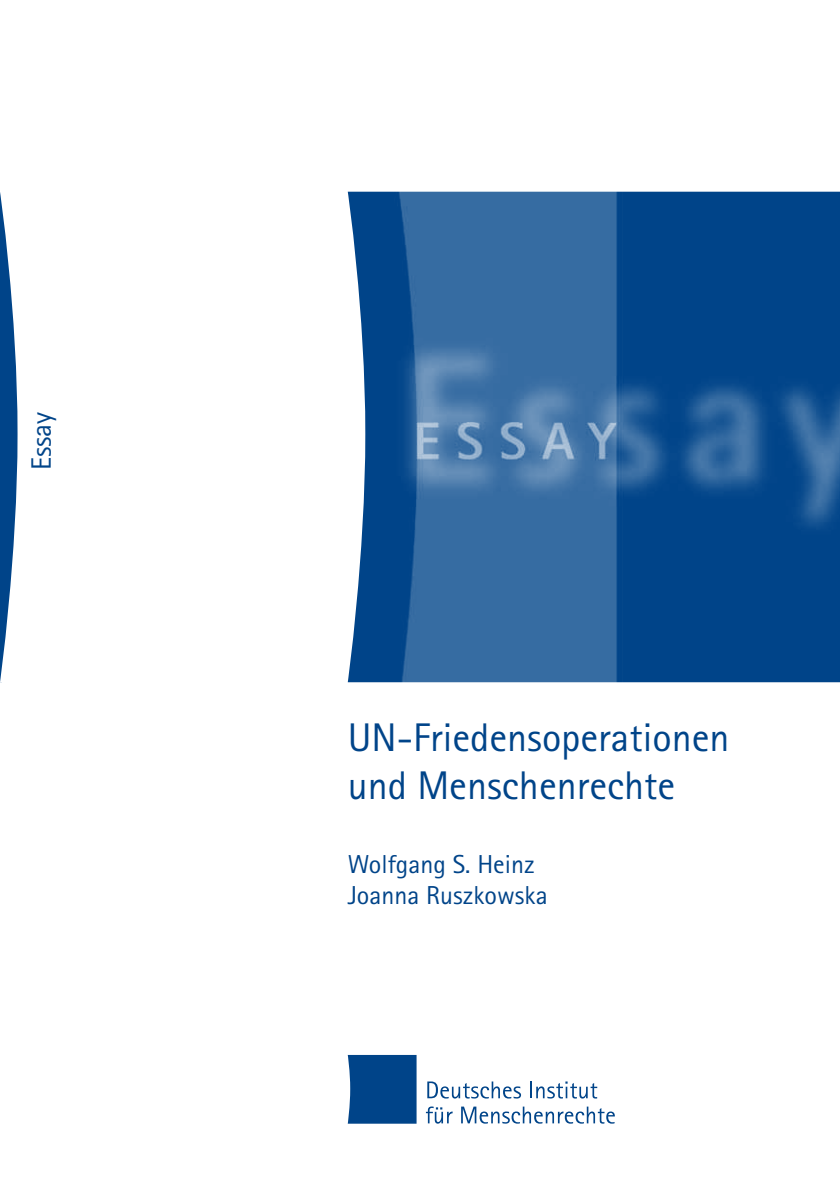
<style>
.page{position:relative;width:840px;height:1191px;background:#fff}
.page>*{position:absolute;margin:0;border:0;box-sizing:border-box;transform-origin:0 0}
.t1{font:40px/48px "Rotis Sans Serif";color:#004489}
.t2{font:28px "Rotis Sans Serif";color:#004489}
.t3{font:26px/31.2px "Rotis Sans Serif";color:#004489}
</style>
<div class="page">
<svg style="left:0;top:192px;width:18px;height:490px"></svg>
<img style="left:347px;top:192px;width:492px;height:490px">
<div style="left:347px;top:1055px;width:69px;height:68px;background:#004489"></div>
<svg style="left:427px;top:1081px;width:93px;height:17px"></svg>
<svg style="left:530px;top:1081px;width:67px;height:17px"></svg>
<svg style="left:425px;top:1106px;width:27px;height:17px"></svg>
<svg style="left:461px;top:1106px;width:153px;height:17px"></svg>
<p class="t2" style="left:25px;top:470px;width:60px;rotate:-90deg">Essay</p>
<p class="t1" style="left:347px;top:713px;width:383px">UN-Friedensoperationen und Menschenrechte</p>
<p class="t3" style="left:347px;top:848px;width:201px">Wolfgang S. Heinz<br>Joanna Ruszkowska</p>
</div>
